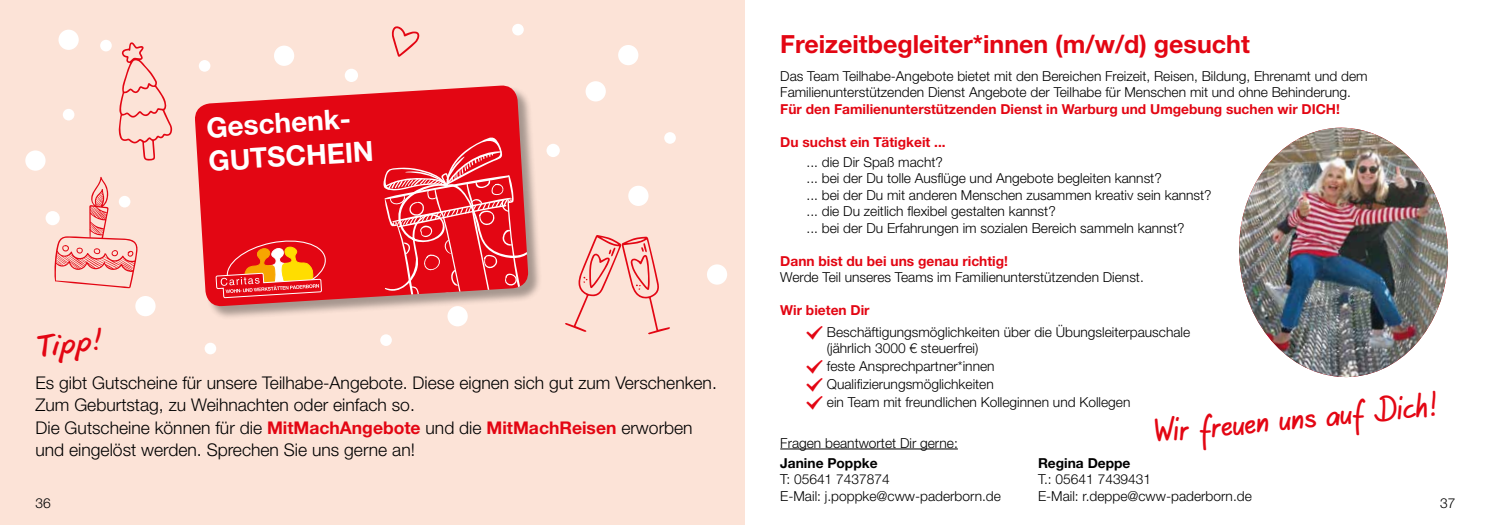
<style>
.page{position:relative;width:1489px;height:525px;background:#fff}
.page>*{position:absolute;margin:0;border:0;box-sizing:border-box;transform-origin:0 0}
.t1{font:32.25px "HW Jesco 3";color:#e30613}
.t2{font:28.88px "HW Agilo";color:#e30613}
.t3{font:700 27.88px/33.4px "Helvetica Neue LT Std";color:#fff}
.t4{font:700 25px "Helvetica Neue LT Std";color:#e30613}
.t5{font:300 17.5px/22.5px "Helvetica Neue LT Std";color:#000}
.t6{font:300 13.75px/16.5px "Helvetica Neue LT Std";color:#000}
.t7{font:700 13.75px "Helvetica Neue LT Std";color:#e30613}
.t8{font:700 13.75px "Helvetica Neue LT Std";color:#000}
.s1{font-weight:700;color:#e30613}
</style>
<div class="page">
<div style="left:0;top:0;width:744px;height:524px;background:#fce3d7"></div>
<svg style="left:565px;top:235px;width:105px;height:99px"></svg>
<div style="left:196px;top:86px;width:346px;height:234px;background:#000;opacity:.34"></div>
<svg style="left:195px;top:85px;width:334px;height:222px;background:#e4212b"></svg>
<svg style="left:382px;top:134px;width:147px;height:173px;background:#e33b44"></svg>
<svg style="left:215px;top:236px;width:114px;height:84px;background:#e55948"></svg>
<svg style="left:119px;top:42px;width:53px;height:119px"></svg>
<div style="left:618px;top:45px;width:20px;height:20px;background:#fff;border-radius:50%"></div>
<div style="left:274px;top:46px;width:20px;height:20px;background:#fff;border-radius:50%"></div>
<div style="left:628px;top:186px;width:20px;height:20px;background:#fff;border-radius:50%"></div>
<div style="left:707px;top:264px;width:20px;height:20px;background:#fff;border-radius:50%"></div>
<div style="left:25px;top:150px;width:21px;height:21px;background:#fff;border-radius:50%"></div>
<div style="left:58px;top:30px;width:21px;height:20px;background:#fff;border-radius:50%"></div>
<div style="left:585px;top:81px;width:21px;height:20px;background:#fff;border-radius:50%"></div>
<div style="left:447px;top:306px;width:20px;height:20px;background:#fff;border-radius:50%"></div>
<div style="left:46px;top:211px;width:14px;height:14px;background:#fff;border-radius:50%"></div>
<div style="left:135px;top:296px;width:21px;height:20px;background:#fff;border-radius:50%"></div>
<div style="left:345px;top:69px;width:13px;height:13px;background:#fff;border-radius:50%"></div>
<div style="left:546px;top:144px;width:14px;height:13px;background:#fff;border-radius:50%"></div>
<div style="left:512px;top:24px;width:12px;height:11px;background:#fff;border-radius:50%"></div>
<div style="left:664px;top:132px;width:12px;height:12px;background:#fff;border-radius:50%"></div>
<div style="left:380px;top:334px;width:12px;height:12px;background:#fff;border-radius:50%"></div>
<div style="left:204px;top:342px;width:12px;height:12px;background:#fff;border-radius:50%"></div>
<div style="left:100px;top:40px;width:12px;height:11px;background:#fff;border-radius:50%"></div>
<div style="left:63px;top:109px;width:11px;height:11px;background:#fff;border-radius:50%"></div>
<div style="left:199px;top:60px;width:11px;height:12px;background:#fff;border-radius:50%"></div>
<svg style="left:391px;top:26px;width:28px;height:31px"></svg>
<hr style="left:780px;top:448px;width:177px;height:1px;background:#000">
<svg style="left:54px;top:177px;width:84px;height:111px"></svg>
<img style="left:1239px;top:128px;width:210px;height:250px">
<h3 class="t4" style="left:780px;top:29px;width:471px">Freizeitbegleiter*innen (m/w/d) gesucht</h3>
<p class="t6" style="left:780px;top:67px;width:589px">Das Team Teilhabe-Angebote bietet mit den Bereichen Freizeit, Reisen, Bildung, Ehrenamt und dem<br>Familienunterstützenden Dienst Angebote der Teilhabe für Menschen mit und ohne Behinderung.</p>
<p class="t7" style="left:780px;top:100px;width:561px">Für den Familienunterstützenden Dienst in Warburg und Umgebung suchen wir DICH!</p>
<p class="t7" style="left:780px;top:133px;width:167px">Du suchst ein Tätigkeit ...</p>
<p class="t6" style="left:806px;top:153px;width:406px">... die Dir Spaß macht?<br>... bei der Du tolle Ausflüge und Angebote begleiten kannst?<br>... bei der Du mit anderen Menschen zusammen kreativ sein kannst? ... die Du zeitlich flexibel gestalten kannst?<br>... bei der Du Erfahrungen im sozialen Bereich sammeln kannst?</p>
<p class="t7" style="left:780px;top:252px;width:229px">Dann bist du bei uns genau richtig!</p>
<p class="t6" style="left:780px;top:269px;width:365px">Werde Teil unseres Teams im Familienunterstützenden Dienst.</p>
<p class="t7" style="left:780px;top:302px;width:91px">Wir bieten Dir</p>
<p class="t6" style="left:826px;top:323px;width:365px">Beschäftigungsmöglichkeiten über die Übungsleiterpauschale (jährlich 3000 € steuerfrei)</p>
<p class="t6" style="left:826px;top:357px;width:305px;line-height:18px">feste Ansprechpartner*innen<br>Qualifizierungsmöglichkeiten<br>ein Team mit freundlichen Kolleginnen und Kollegen</p>
<p class="t6" style="left:780px;top:434px;width:179px">Fragen beantwortet Dir gerne:</p>
<p class="t8" style="left:780px;top:454px;width:99px">Janine Poppke</p>
<p class="t6" style="left:780px;top:470px;width:222px">T: 05641 7437874<br>E-Mail: j.poppke@cww-paderborn.de</p>
<h3 class="t3" style="left:206px;top:110px;width:167px;rotate:-3deg">Geschenk-<br>GUTSCHEIN</h3>
<h1 class="t1" style="left:35px;top:329px;width:66px;rotate:-7deg">Tipp!</h1>
<p class="t5" style="left:35px;top:370px;width:683px">Es gibt Gutscheine für unsere Teilhabe-Angebote. Diese eignen sich gut zum Verschenken.<br>Zum Geburtstag, zu Weihnachten oder einfach so.<br>Die Gutscheine können für die <span class="s1">MitMachAngebote</span> und die <span class="s1">MitMachReisen</span> erworben und eingelöst werden. Sprechen Sie uns gerne an!</p>
<h2 class="t2" style="left:1154px;top:414px;width:283px;rotate:-5deg">Wir freuen uns auf Dich!</h2>
<p class="t8" style="left:1037px;top:454px;width:94px">Regina Deppe</p>
<p class="t6" style="left:1037px;top:470px;width:215px">T.: 05641 7439431<br>E-Mail: r.deppe@cww-paderborn.de</p>
<p class="t6" style="left:35px;top:494px;width:17px">36</p>
<p class="t6" style="left:1439px;top:494px;width:17px">37</p>
</div>
